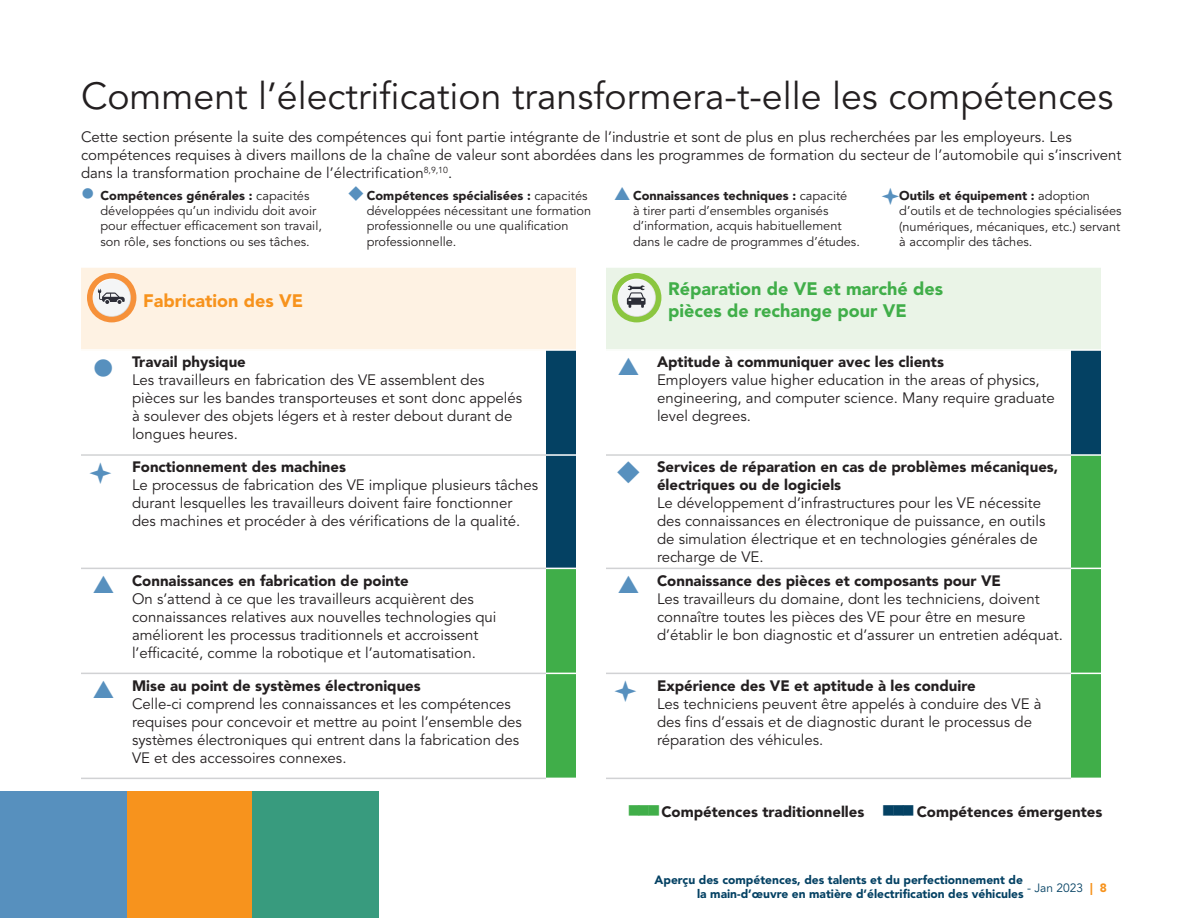
<style>
.page{position:relative;width:1188px;height:918px;background:#fff}
.page>*{position:absolute;margin:0;border:0;box-sizing:border-box;transform-origin:0 0}
.t1{font:37.5px "Avenir LT Std";color:#231f20}
.t2{font:900 18px/21.6px "Avenir LT Std";color:#40ae49}
.t3{font:900 18px "Avenir LT Std";color:#f7931d}
.t4{font:15px/18px "Avenir LT Std";color:#231f20}
.t5{font:900 15px/18px "Avenir LT Std";color:#231f20}
.t6{font:12.75px/15.3px "Avenir LT Std";color:#231f20}
.t7{font:900 12px/14.4px "Avenir LT Std";color:#044163;text-align:right}
.t8{font:12px "Avenir LT Std";color:#044163}
.s1{color:#5790be}
.s2{font-weight:900}
.s3{color:#40ae49}
.s4{color:#044163}
.s5{font-weight:900;color:#f7931d}
</style>
<div class="page">
<div style="left:127px;top:792px;width:126px;height:126px;background:#f7931d"></div>
<div style="left:253px;top:792px;width:126px;height:126px;background:#389b7e"></div>
<div style="left:0;top:792px;width:126px;height:126px;background:#5790be"></div>
<div style="left:81px;top:267px;width:495px;height:83px;background:#fef2e3"></div>
<div style="left:606px;top:267px;width:495px;height:83px;background:#eaf4e7"></div>
<svg style="left:546px;top:351px;width:555px;height:103px"></svg>
<svg style="left:546px;top:456px;width:555px;height:322px"></svg>
<hr style="left:81px;top:266px;width:45px;height:2px;background:#fff">
<hr style="left:126px;top:266px;width:420px;height:2px;background:#fff">
<hr style="left:546px;top:266px;width:30px;height:2px;background:#fff">
<hr style="left:606px;top:266px;width:45px;height:2px;background:#fff">
<hr style="left:651px;top:266px;width:420px;height:2px;background:#fff">
<hr style="left:1071px;top:266px;width:30px;height:2px;background:#fff">
<hr style="left:81px;top:349px;width:45px;height:2px;background:#fff">
<hr style="left:126px;top:349px;width:420px;height:2px;background:#fff">
<hr style="left:546px;top:349px;width:30px;height:2px;background:#fff">
<hr style="left:606px;top:349px;width:45px;height:2px;background:#fff">
<hr style="left:651px;top:349px;width:420px;height:2px;background:#fff">
<hr style="left:1071px;top:349px;width:30px;height:2px;background:#fff">
<hr style="left:546px;top:568px;width:30px;height:1px;background:#fff">
<hr style="left:576px;top:568px;width:30px;height:1px;background:#fff">
<hr style="left:1071px;top:568px;width:30px;height:1px;background:#fff">
<hr style="left:546px;top:673px;width:30px;height:1px;background:#fff">
<hr style="left:576px;top:673px;width:30px;height:1px;background:#fff">
<hr style="left:1071px;top:673px;width:30px;height:1px;background:#fff">
<hr style="left:81px;top:454px;width:45px;height:2px;background:#d1d2d4">
<hr style="left:126px;top:454px;width:420px;height:2px;background:#d1d2d4">
<hr style="left:81px;top:568px;width:45px;height:1px;background:#d1d2d4">
<hr style="left:126px;top:568px;width:420px;height:1px;background:#d1d2d4">
<hr style="left:81px;top:673px;width:45px;height:1px;background:#d1d2d4">
<hr style="left:126px;top:673px;width:420px;height:1px;background:#d1d2d4">
<hr style="left:81px;top:778px;width:45px;height:1px;background:#d1d2d4">
<hr style="left:126px;top:778px;width:420px;height:1px;background:#d1d2d4">
<hr style="left:606px;top:454px;width:45px;height:2px;background:#d1d2d4">
<hr style="left:651px;top:454px;width:420px;height:2px;background:#d1d2d4">
<hr style="left:606px;top:568px;width:45px;height:1px;background:#d1d2d4">
<hr style="left:651px;top:568px;width:420px;height:1px;background:#d1d2d4">
<hr style="left:606px;top:673px;width:45px;height:1px;background:#d1d2d4">
<hr style="left:651px;top:673px;width:420px;height:1px;background:#d1d2d4">
<hr style="left:606px;top:778px;width:45px;height:1px;background:#d1d2d4">
<hr style="left:651px;top:778px;width:420px;height:1px;background:#d1d2d4">
<div style="left:87px;top:273px;width:49px;height:49px;background:#f6913a;border-radius:50%"></div>
<svg style="left:92px;top:279px;width:39px;height:38px"></svg>
<div style="left:612px;top:273px;width:49px;height:49px;background:#8bc640;border-radius:50%"></div>
<svg style="left:617px;top:279px;width:39px;height:38px"></svg>
<svg style="left:618px;top:357px;width:21px;height:18px"></svg>
<svg style="left:618px;top:575px;width:21px;height:18px"></svg>
<svg style="left:615px;top:680px;width:21px;height:22px"></svg>
<h1 class="t1" style="left:81px;top:75px;width:1034px">Comment l’électrification transformera-t-elle les compétences</h1>
<p class="t4" style="left:81px;top:129px;width:1042px">Cette section présente la suite des compétences qui font partie intégrante de l’industrie et sont de plus en plus recherchées par les employeurs. Les compétences requises à divers maillons de la chaîne de valeur sont abordées dans les programmes de formation du secteur de l’automobile qui s’inscrivent dans la transformation prochaine de l’électrification<sup>8,9,10</sup>.</p>
<p class="t6" style="left:100px;top:188px;width:223px;text-indent:-20px"><span class="s1">●</span> <span class="s2">Compétences générales :</span> capacités développées qu’un individu doit avoir pour effectuer efficacement son travail, son rôle, ses fonctions ou ses tâches.</p>
<p class="t6" style="left:367px;top:188px;width:226px;text-indent:-20px"><span class="s1">◆</span><span class="s2">Compétences spécialisées :</span> capacités développées nécessitant une formation professionnelle ou une qualification professionnelle.</p>
<p class="t6" style="left:633px;top:188px;width:228px"><span class="s2">Connaissances techniques :</span> capacité<br>à tirer parti d’ensembles organisés d’information, acquis habituellement dans le cadre de programmes d’études.</p>
<p class="t6" style="left:899px;top:188px;width:224px"><span class="s2">Outils et équipement :</span> adoption d’outils et de technologies spécialisées (numériques, mécaniques, etc.) servant à accomplir des tâches.</p>
<p class="t3" style="left:143px;top:290px;width:162px">Fabrication des VE</p>
<p class="t2" style="left:668px;top:278px;width:276px">Réparation de VE et marché des pièces de rechange pour VE</p>
<p class="t4" style="left:132px;top:354px;width:392px;text-indent:-40px"><span class="s1">●</span> <span class="s2">Travail physique<br></span>Les travailleurs en fabrication des VE assemblent des pièces sur les bandes transporteuses et sont donc appelés à soulever des objets légers et à rester debout durant de longues heures.</p>
<p class="t5" style="left:657px;top:353px;width:288px">Aptitude à communiquer avec les clients</p>
<p class="t4" style="left:657px;top:372px;width:399px">Employers value higher education in the areas of physics, engineering, and computer science. Many require graduate level degrees.</p>
<p class="t5" style="left:132px;top:458px;width:216px">Fonctionnement des machines</p>
<p class="t4" style="left:132px;top:477px;width:408px">Le processus de fabrication des VE implique plusieurs tâches durant lesquelles les travailleurs doivent faire fonctionner des machines et procéder à des vérifications de la qualité.</p>
<p class="t5" style="left:132px;top:571px;width:278px">Connaissances en fabrication de pointe</p>
<p class="t4" style="left:132px;top:590px;width:366px">On s’attend à ce que les travailleurs acquièrent des connaissances relatives aux nouvelles technologies qui améliorent les processus traditionnels et accroissent l’efficacité, comme la robotique et l’automatisation.</p>
<p class="t5" style="left:132px;top:676px;width:290px">Mise au point de systèmes électroniques</p>
<p class="t4" style="left:132px;top:695px;width:391px">Celle-ci comprend les connaissances et les compétences requises pour concevoir et mettre au point l’ensemble des systèmes électroniques qui entrent dans la fabrication des VE et des accessoires connexes.</p>
<p class="t5" style="left:657px;top:458px;width:403px;text-indent:-42px"><span class="s1">◆</span> Services de réparation en cas de problèmes mécaniques, électriques ou de logiciels</p>
<p class="t4" style="left:657px;top:495px;width:390px">Le développement d’infrastructures pour les VE nécessite des connaissances en électronique de puissance, en outils de simulation électrique et en technologies générales de recharge de VE.</p>
<p class="t5" style="left:657px;top:571px;width:346px">Connaissance des pièces et composants pour VE</p>
<p class="t4" style="left:657px;top:590px;width:408px">Les travailleurs du domaine, dont les techniciens, doivent connaître toutes les pièces des VE pour être en mesure d’établir le bon diagnostic et d’assurer un entretien adéquat.</p>
<p class="t5" style="left:657px;top:676px;width:320px">Expérience des VE et aptitude à les conduire</p>
<p class="t4" style="left:657px;top:695px;width:386px">Les techniciens peuvent être appelés à conduire des VE à des fins d’essais et de diagnostic durant le processus de réparation des véhicules.</p>
<p class="t5" style="left:627px;top:803px;width:477px"><span class="s3">■■■</span>Compétences traditionnelles <span class="s4">■■■</span>Compétences émergentes</p>
<p class="t7" style="left:655px;top:872px;width:371px">Aperçu des compétences, des talents et du perfectionnement de la main-d’œuvre en matière d’électrification des véhicules</p>
<p class="t8" style="left:1027px;top:881px;width:81px">- Jan 2023 <span class="s5">| 8</span></p>
</div>
